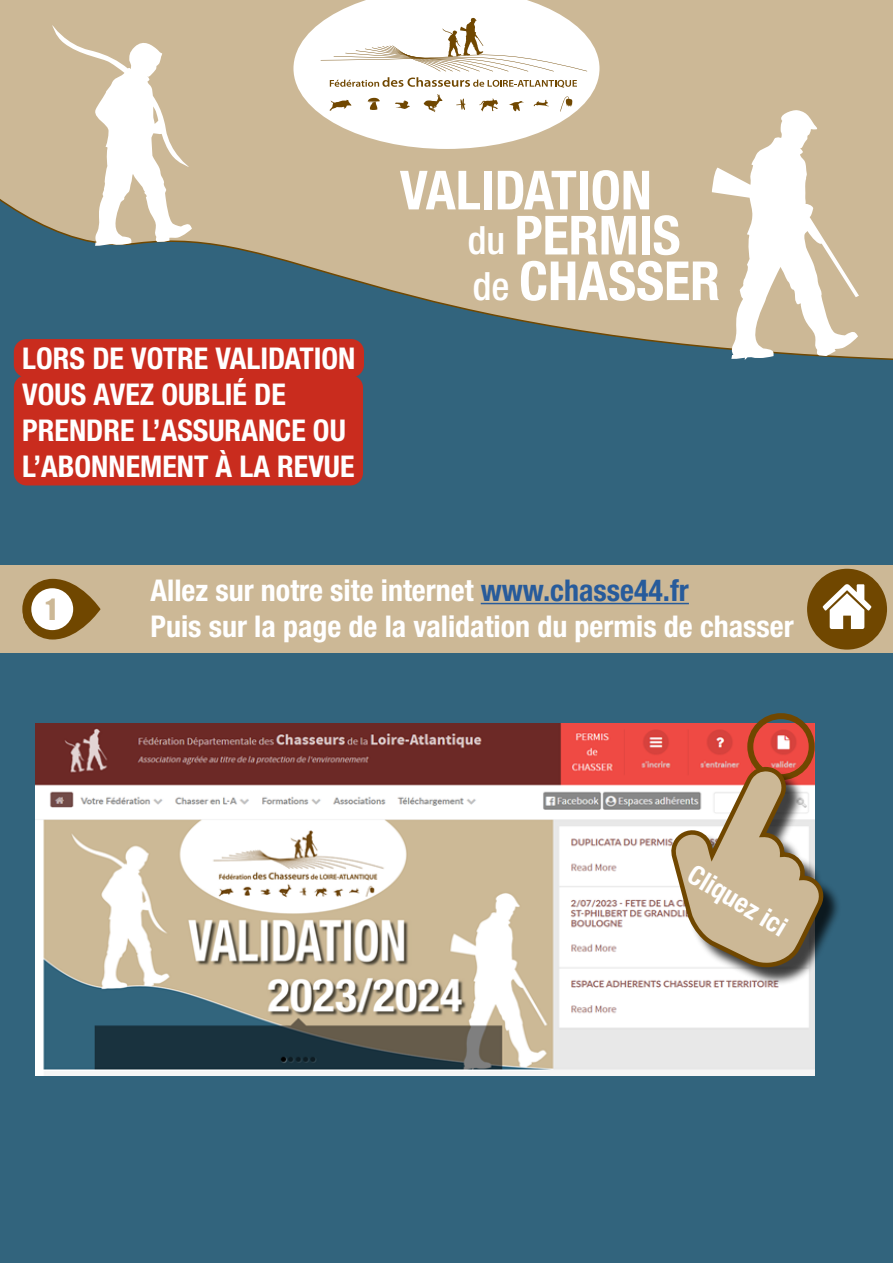
<style>
.page{position:relative;width:893px;height:1263px;background:#fff}
.page>*{position:absolute;margin:0;border:0;box-sizing:border-box;transform-origin:0 0}
.t1{font:700 condensed 54px/90.6px "Helvetica Neue LT Std";color:#fff}
.t2{font:700 condensed 30px/36px "Helvetica Neue LT Std";color:#fff}
.t3{font:700 condensed 27px "Helvetica Neue LT Std";color:#fff}
.t4{font:27px "Impact";color:#ccb896}
.s1{font-weight:500;font-size:39px}
.s2{color:#275b9b}
</style>
<div class="page">
<div style="left:0;top:128px;width:893px;height:1135px;background:#32647d"></div>
<svg style="left:0;top:0;width:893px;height:382px"></svg>
<svg style="left:712px;top:109px;width:147px;height:251px;background:#dbd0bb"></svg>
<svg style="left:52px;top:25px;width:140px;height:221px;background:#d8cbb5"></svg>
<img style="left:35px;top:724px;width:780px;height:351px">
<div style="left:747px;top:713px;width:68px;height:67px;border:6px solid #704700;border-radius:50%"></div>
<div style="left:674px;top:769px;width:167px;height:217px;background:#000;opacity:.75"></div>
<svg style="left:667px;top:765px;width:160px;height:205px;background:#c1ab95"></svg>
<div style="left:0;top:566px;width:893px;height:87px;background:#ccb896"></div>
<svg style="left:22px;top:579px;width:79px;height:60px;fill:#704700"></svg>
<svg style="left:23px;top:615px;width:3px;height:9px"></svg>
<div style="left:31px;top:588px;width:42px;height:42px;background:#fff;border-radius:50%"></div>
<div style="left:807px;top:569px;width:80px;height:81px;background:#704700;border-radius:50%"></div>
<svg style="left:823px;top:584px;width:48px;height:45px"></svg>
<svg style="left:293px;top:0;width:306px;height:149px"></svg>
<svg style="left:321px;top:18px;width:266px;height:53px"></svg>
<svg style="left:330px;top:77px;width:247px;height:11px"></svg>
<svg style="left:395px;top:101px;width:15px;height:8px"></svg>
<svg style="left:424px;top:94px;width:18px;height:18px"></svg>
<svg style="left:534px;top:100px;width:15px;height:6px"></svg>
<svg style="left:509px;top:101px;width:15px;height:10px"></svg>
<svg style="left:330px;top:100px;width:22px;height:11px"></svg>
<svg style="left:456px;top:99px;width:10px;height:11px"></svg>
<svg style="left:560px;top:96px;width:13px;height:16px"></svg>
<svg style="left:368px;top:98px;width:12px;height:12px"></svg>
<svg style="left:479px;top:98px;width:19px;height:13px"></svg>
<div style="left:14px;top:339px;width:350px;height:38px;background:#c92c1e;border-radius:13px"></div>
<div style="left:14px;top:375px;width:349px;height:110px;background:#c92c1e;border-radius:13px"></div>
<hr style="left:481px;top:603px;width:208px;height:1px;background:#275b9b">
<p class="t2" style="left:22px;top:340px;width:335px">LORS DE VOTRE VALIDATION<br>VOUS AVEZ OUBLIÉ DE<br>PRENDRE L’ASSURANCE OU<br>L’ABONNEMENT À LA REVUE</p>
<h1 class="t1" style="left:473px;top:144px;width:249px;text-indent:-73px">VALIDATION<br><span class="s1">de</span> CHASSER</h1>
<h1 class="t1" style="left:468px;top:189px;width:214px"><span class="s1">du</span> PERMIS</h1>
<p class="t4" style="left:46px;top:588px;width:12px">1</p>
<p class="t2" style="left:150px;top:571px;width:645px">Allez sur notre site internet <span class="s2">www.chasse44.fr<br></span>Puis sur la page de la validation du permis de chasser</p>
<p class="t3" style="left:699px;top:858px;width:112px;rotate:31deg">Cliquez ici</p>
</div>
